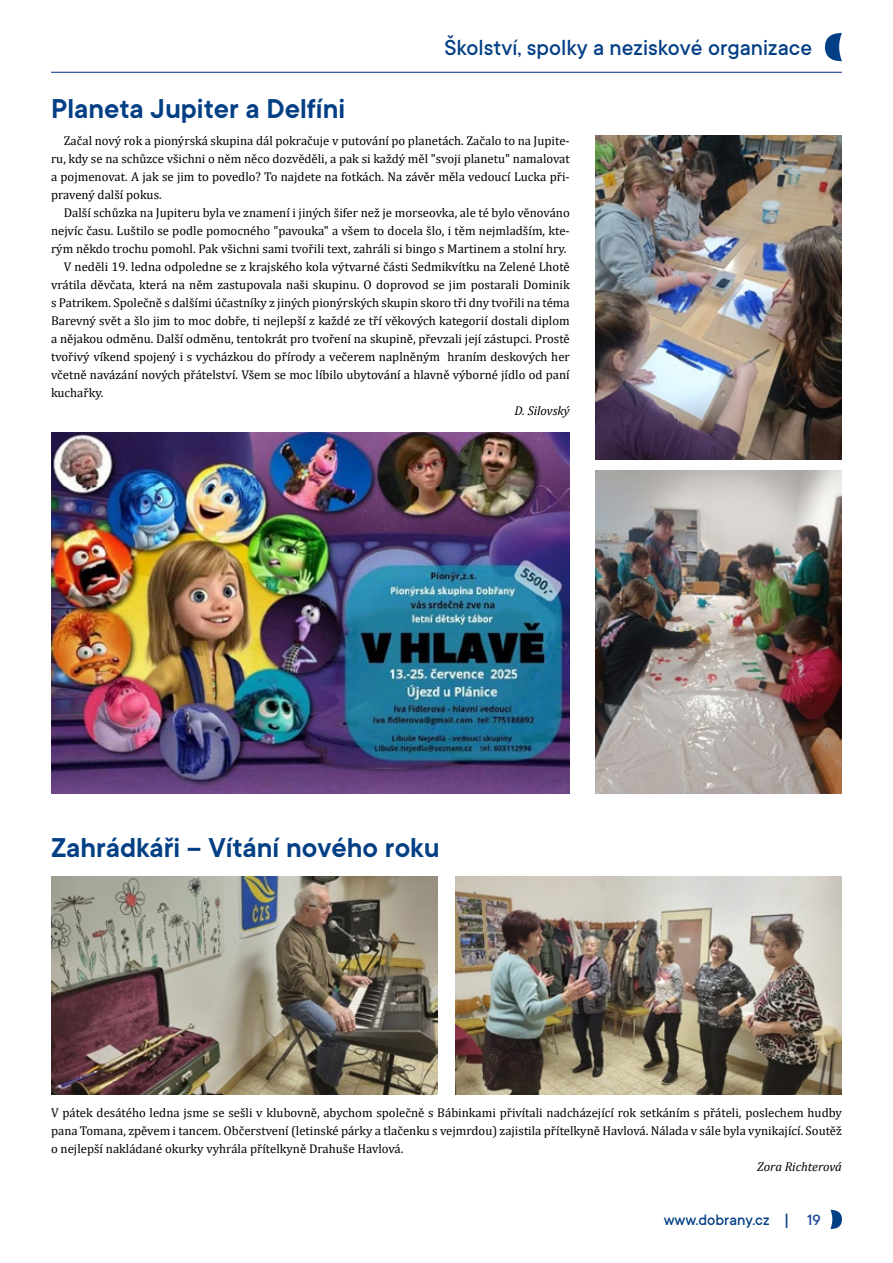
<style>
.page{position:relative;width:893px;height:1263px;background:#fff}
.page>*{position:absolute;margin:0;border:0;box-sizing:border-box;transform-origin:0 0}
.t1{font:600 30px "TT Commons";color:#033f85}
.t2{font:500 24px "TT Commons";color:#033f85}
.t3{font:500 16.5px "TT Commons";color:#033f85}
.t4{font:12.75px/18px "Cambria";color:#000;text-align:justify}
.t5{font:italic 12.75px "Cambria";letter-spacing:-.005em;color:#000}
.s1{font-size:18px}
.s2{color:#1b4693}
</style>
<div class="page">
<svg style="left:825px;top:33px;width:17px;height:28px"></svg>
<svg style="left:830px;top:1210px;width:12px;height:19px"></svg>
<hr style="left:51px;top:72px;width:791px;height:1px;background:#1b4693">
<img style="left:51px;top:433px;width:519px;height:360px">
<img style="left:595px;top:136px;width:247px;height:323px">
<img style="left:595px;top:470px;width:247px;height:323px">
<img style="left:51px;top:876px;width:387px;height:218px">
<img style="left:455px;top:876px;width:387px;height:218px">
<h2 class="t2" style="left:444px;top:32px;width:369px">Školství, spolky a neziskové organizace</h2>
<h1 class="t1" style="left:51px;top:90px;width:296px">Planeta Jupiter a Delfíni</h1>
<p class="t4" style="left:51px;top:132px;width:520px;text-indent:13px">Začal nový rok a pionýrská skupina dál pokračuje v putování po planetách. Začalo to na Jupite&shy;ru, kdy se na schůzce všichni o něm něco dozvěděli, a pak si každý měl "svoji planetu" namalovat a pojmenovat. A jak se jim to povedlo? To najdete na fotkách. Na závěr měla vedoucí Lucka při&shy;pravený další pokus.</p>
<p class="t4" style="left:64px;top:204px;width:507px">Další schůzka na Jupiteru byla ve znamení i jiných šifer než je morseovka, ale té bylo věnováno</p>
<p class="t4" style="left:51px;top:222px;width:520px">nejvíc času. Luštilo se podle pomocného "pavouka" a všem to docela šlo, i těm nejmladším, kte-</p>
<p class="t4" style="left:51px;top:240px;width:517px">rým někdo trochu pomohl. Pak všichni sami tvořili text, zahráli si bingo s Martinem a stolní hry.</p>
<p class="t4" style="left:64px;top:258px;width:507px">V neděli 19. ledna odpoledne se z krajského kola výtvarné části Sedmikvítku na Zelené Lhotě</p>
<p class="t4" style="left:51px;top:276px;width:520px">vrátila děvčata, která na něm zastupovala naši skupinu. O doprovod se jim postarali Dominik</p>
<p class="t4" style="left:51px;top:294px;width:520px">s Patrikem. Společně s dalšími účastníky z jiných pionýrských skupin skoro tři dny tvořili na téma</p>
<p class="t4" style="left:51px;top:312px;width:520px">Barevný svět a šlo jim to moc dobře, ti nejlepší z každé ze tří věkových kategorií dostali diplom</p>
<p class="t4" style="left:51px;top:330px;width:520px">a nějakou odměnu. Další odměnu, tentokrát pro tvoření na skupině, převzali její zástupci. Prostě</p>
<p class="t4" style="left:51px;top:348px;width:520px">tvořivý víkend spojený i s vycházkou do přírody a večerem naplněným hraním deskových her</p>
<p class="t4" style="left:51px;top:366px;width:520px">včetně navázání nových přátelství. Všem se moc líbilo ubytování a hlavně výborné jídlo od paní</p>
<p class="t4" style="left:51px;top:384px;width:54px">kuchařky.</p>
<p class="t5" style="left:514px;top:402px;width:57px">D. Silovský</p>
<h1 class="t1" style="left:51px;top:828px;width:390px">Zahrádkáři – Vítání nového roku</h1>
<p class="t4" style="left:51px;top:1104px;width:792px">V pátek desátého ledna jsme se sešli v klubovně, abychom společně s Bábinkami přivítali nadcházející rok setkáním s přáteli, poslechem hudby pana Tomana, zpěvem i tancem. Občerstvení (letinské párky a tlačenku s vejmrdou) zajistila přítelkyně Havlová. Nálada v sále byla vynikající. Soutěž o nejlepší nakládané okurky vyhrála přítelkyně Drahuše Havlová.</p>
<p class="t5" style="left:757px;top:1158px;width:86px">Zora Richterová</p>
<p class="t3" style="left:664px;top:1210px;width:158px">www.dobrany.cz <span class="s1">|</span> <span class="s2">19</span></p>
</div>
